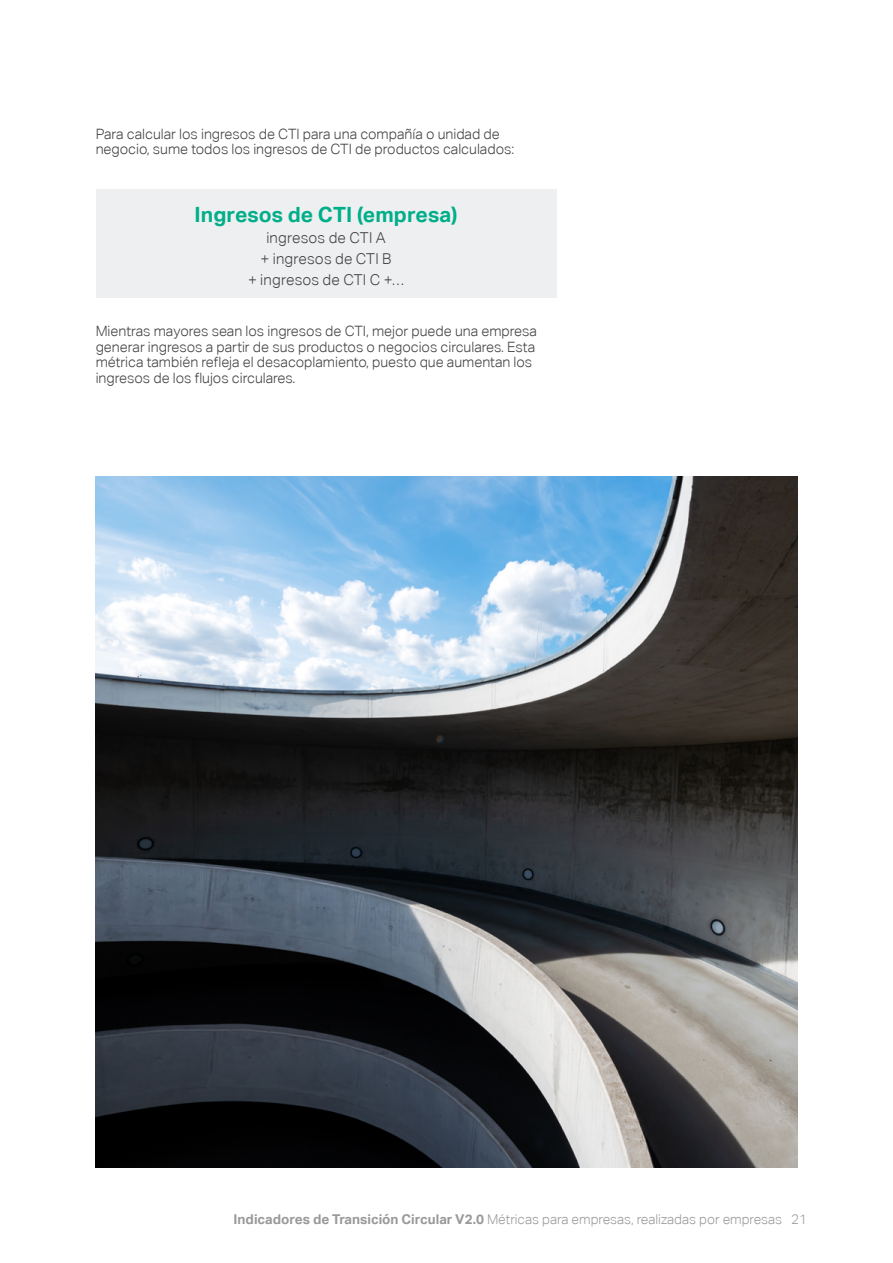
<style>
.page{position:relative;width:893px;height:1263px;background:#fff}
.page>*{position:absolute;margin:0;border:0;box-sizing:border-box;transform-origin:0 0}
.t1{font:700 21px "Aktiv Grotesk";letter-spacing:.005em;color:#00ae8a}
.t2{font:300 15px/21px "Aktiv Grotesk";letter-spacing:.01em;color:#414042;text-align:center}
.t3{font:300 14.25px/15.5px "Aktiv Grotesk";color:#414042}
.t4{font:300 13.5px "Aktiv Grotesk";color:#999}
.s1{font-weight:700}
</style>
<div class="page">
<img style="left:96px;top:476px;width:701px;height:691px">
<div style="left:96px;top:189px;width:460px;height:109px;background:#eeeff0"></div>
<p class="t3" style="left:96px;top:126px;width:420px">Para calcular los ingresos de CTI para una compañía o unidad de negocio, sume todos los ingresos de CTI de productos calculados:</p>
<h1 class="t1" style="left:195px;top:202px;width:264px">Ingresos de CTI (empresa)</h1>
<p class="t2" style="left:248px;top:227px;width:157px">ingresos de CTI A<br>+ ingresos de CTI B<br>+ ingresos de CTI C +…</p>
<p class="t3" style="left:96px;top:324px;width:443px">Mientras mayores sean los ingresos de CTI, mejor puede una empresa generar ingresos a partir de sus productos o negocios circulares. Esta métrica también refleja el desacoplamiento, puesto que aumentan los ingresos de los flujos circulares.</p>
<p class="t4" style="left:234px;top:1212px;width:575px"><span class="s1">Indicadores de Transición Circular V2.0</span> Métricas para empresas, realizadas por empresas 21</p>
</div>
